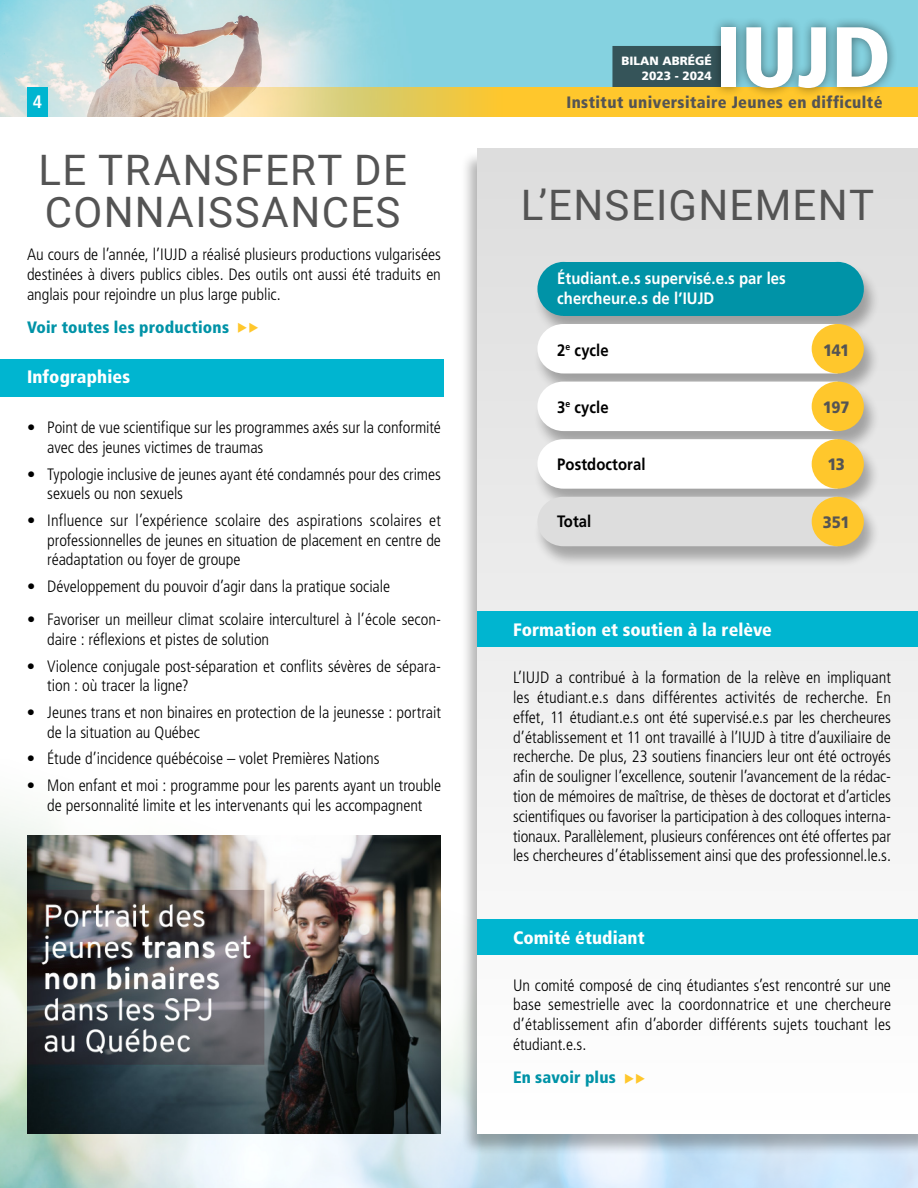
<style>
.page{position:relative;width:918px;height:1188px;background:#fff}
.page>*{position:absolute;margin:0;border:0;box-sizing:border-box;transform-origin:0 0}
.t1{font:900 condensed 85.5px "Frutiger LT Pro";color:#fff;scale:1.05 1}
.t2{font:42px/42px "Roboto";letter-spacing:.03em;color:#545454}
.t3{font:700 condensed 18.15px "Frutiger LT Pro";color:#fff}
.t4{font:900 condensed 18px "Frutiger LT Pro";letter-spacing:.005em;color:#fff}
.t5{font:300 condensed 16.5px/19.8px "Frutiger LT Pro";letter-spacing:-.005em;color:#000}
.t6{font:700 16.5px/19.8px "Frutiger LT Pro";letter-spacing:.005em;color:#fff;scale:.9 1}
.t7{font:900 condensed 16.5px "Frutiger LT Pro";letter-spacing:.01em;color:#0093a7}
.t8{font:900 condensed 16.5px "Frutiger LT Pro";letter-spacing:.025em;color:#545454}
.t9{font:700 16.5px "Frutiger LT Pro";letter-spacing:.005em;color:#000;scale:.9 1}
.t10{font:900 16.5px "Frutiger LT Pro";letter-spacing:-.03em;color:#545454;scale:.9 1}
.t11{font:900 12px/15px "Frutiger LT Pro";color:#fff;text-align:right}
.s1{color:#ffc72c}
</style>
<div class="page">
<img style="left:0;top:0;width:918px;height:117px">
<svg style="left:133px;top:87px;width:785px;height:30px;background:#f1c853"></svg>
<div style="left:27px;top:87px;width:21px;height:30px;background:#00b5d0"></div>
<div style="left:612px;top:46px;width:99px;height:41px;background:#355459"></div>
<div style="left:711px;top:16px;width:187px;height:82px;background:#000;opacity:.5"></div>
<img style="left:0;top:810px;width:918px;height:378px">
<div style="left:461px;top:151px;width:457px;height:1005px;background:#000;opacity:.3"></div>
<div style="left:477px;top:148px;width:441px;height:975px;background:linear-gradient(to bottom,#ddd,#fff)"></div>
<div style="left:477px;top:611px;width:441px;height:36px;background:#00b5d0"></div>
<div style="left:477px;top:919px;width:441px;height:36px;background:#00b5d0"></div>
<div style="left:534px;top:263px;width:346px;height:74px;background:#000;opacity:.3"></div>
<div style="left:812px;top:262px;width:52px;height:54px;background:#0093a7;border-radius:50%"></div>
<div style="left:537px;top:262px;width:53px;height:54px;background:#0093a7;border-radius:50%"></div>
<div style="left:564px;top:262px;width:274px;height:54px;background:#0093a7"></div>
<div style="left:534px;top:325px;width:346px;height:70px;background:#000;opacity:.3"></div>
<svg style="left:537px;top:324px;width:296px;height:49px"></svg>
<div style="left:812px;top:324px;width:52px;height:49px;background:#ffc72c;border-radius:50%"></div>
<div style="left:534px;top:383px;width:346px;height:69px;background:#000;opacity:.3"></div>
<svg style="left:537px;top:382px;width:296px;height:49px"></svg>
<div style="left:812px;top:382px;width:52px;height:49px;background:#ffc72c;border-radius:50%"></div>
<div style="left:534px;top:440px;width:346px;height:70px;background:#000;opacity:.3"></div>
<svg style="left:537px;top:439px;width:296px;height:50px"></svg>
<div style="left:812px;top:439px;width:52px;height:50px;background:#ffc72c;border-radius:50%"></div>
<div style="left:534px;top:498px;width:346px;height:70px;background:#000;opacity:.3"></div>
<div style="left:537px;top:497px;width:296px;height:49px;background:#ddd"></div>
<div style="left:812px;top:497px;width:52px;height:49px;background:#ffc72c;border-radius:50%"></div>
<img style="left:27px;top:836px;width:414px;height:298px">
<div style="left:0;top:359px;width:443px;height:38px;background:#00b5d0"></div>
<p class="t11" style="left:621px;top:53px;width:92px">BILAN ABRÉGÉ<br>2023 - 2024</p>
<h1 class="t1" style="left:715px;top:6px;width:169px">IUJD</h1>
<p class="t3" style="left:33px;top:91px;width:11px">4</p>
<p class="t8" style="left:566px;top:92px;width:318px">Institut universitaire Jeunes en difficulté</p>
<h2 class="t2" style="left:39px;top:147px;width:370px">LE TRANSFERT DE<br>CONNAISSANCES</h2>
<p class="t5" style="left:27px;top:245px;width:415px;text-align:justify">Au cours de l’année, l’IUJD a réalisé plusieurs productions vulgarisées destinées à divers publics cibles. Des outils ont aussi été traduits en anglais pour rejoindre un plus large public.</p>
<p class="t7" style="left:27px;top:317px;width:233px">Voir toutes les productions <span class="s1">◆◆</span></p>
<p class="t4" style="left:27px;top:366px;width:105px">Infographies</p>
<p class="t5" style="left:47px;top:418px;width:395px;text-indent:-20px">• Point de vue scientifique sur les programmes axés sur la conformité avec des jeunes victimes de traumas</p>
<p class="t5" style="left:47px;top:464px;width:395px;text-indent:-20px">• Typologie inclusive de jeunes ayant été condamnés pour des crimes sexuels ou non sexuels</p>
<p class="t5" style="left:47px;top:510px;width:395px;text-align:justify;text-indent:-20px">• Influence sur l’expérience scolaire des aspirations scolaires et professionnelles de jeunes en situation de placement en centre de réadaptation ou foyer de groupe</p>
<p class="t5" style="left:27px;top:577px;width:365px">• Développement du pouvoir d’agir dans la pratique sociale</p>
<p class="t5" style="left:47px;top:610px;width:395px;text-indent:-20px">• Favoriser un meilleur climat scolaire interculturel à l’école secon&shy;daire : réflexions et pistes de solution</p>
<p class="t5" style="left:47px;top:656px;width:395px;text-indent:-20px">• Violence conjugale post-séparation et conflits sévères de sépara&shy;tion : où tracer la ligne?</p>
<p class="t5" style="left:47px;top:703px;width:395px;text-indent:-20px">• Jeunes trans et non binaires en protection de la jeunesse : portrait de la situation au Québec</p>
<p class="t5" style="left:27px;top:749px;width:354px">• Étude d’incidence québécoise – volet Premières Nations</p>
<p class="t5" style="left:27px;top:776px;width:416px;text-align:center">• Mon enfant et moi : programme pour les parents ayant un trouble de personnalité limite et les intervenants qui les accompagnent</p>
<h2 class="t2" style="left:521px;top:182px;width:355px">L’ENSEIGNEMENT</h2>
<p class="t6" style="left:557px;top:268px;width:255px">Étudiant.e.s supervisé.e.s par les chercheur.e.s de l’IUJD</p>
<p class="t9" style="left:557px;top:340px;width:59px">2<sup>e</sup> cycle</p>
<p class="t10" style="left:823px;top:340px;width:31px">141</p>
<p class="t9" style="left:557px;top:397px;width:59px">3<sup>e</sup> cycle</p>
<p class="t10" style="left:823px;top:397px;width:31px">197</p>
<p class="t9" style="left:557px;top:454px;width:100px">Postdoctoral</p>
<p class="t10" style="left:827px;top:454px;width:21px">13</p>
<p class="t9" style="left:557px;top:511px;width:39px">Total</p>
<p class="t10" style="left:823px;top:512px;width:31px">351</p>
<p class="t4" style="left:513px;top:619px;width:260px">Formation et soutien à la relève</p>
<p class="t5" style="left:513px;top:668px;width:380px;text-align:justify">L’IUJD a contribué à la formation de la relève en impliquant les étudiant.e.s dans différentes activités de recherche. En effet, 11 étudiant.e.s ont été supervisé.e.s par les chercheures d’établissement et 11 ont travaillé à l’IUJD à titre d’auxiliaire de recherche. De plus, 23 soutiens financiers leur ont été octroyés afin de souligner l’excellence, soutenir l’avancement de la rédac&shy;tion de mémoires de maîtrise, de thèses de doctorat et d’articles scientifiques ou favoriser la participation à des colloques interna&shy;tionaux. Parallèlement, plusieurs conférences ont été offertes par les chercheures d’établissement ainsi que des professionnel.le.s.</p>
<p class="t4" style="left:513px;top:927px;width:133px">Comité étudiant</p>
<p class="t5" style="left:513px;top:975px;width:380px;text-align:justify">Un comité composé de cinq étudiantes s’est rencontré sur une base semestrielle avec la coordonnatrice et une chercheure d’établissement afin d’aborder différents sujets touchant les étudiant.e.s.</p>
<p class="t7" style="left:513px;top:1068px;width:134px">En savoir plus <span class="s1">◆◆</span></p>
</div>
